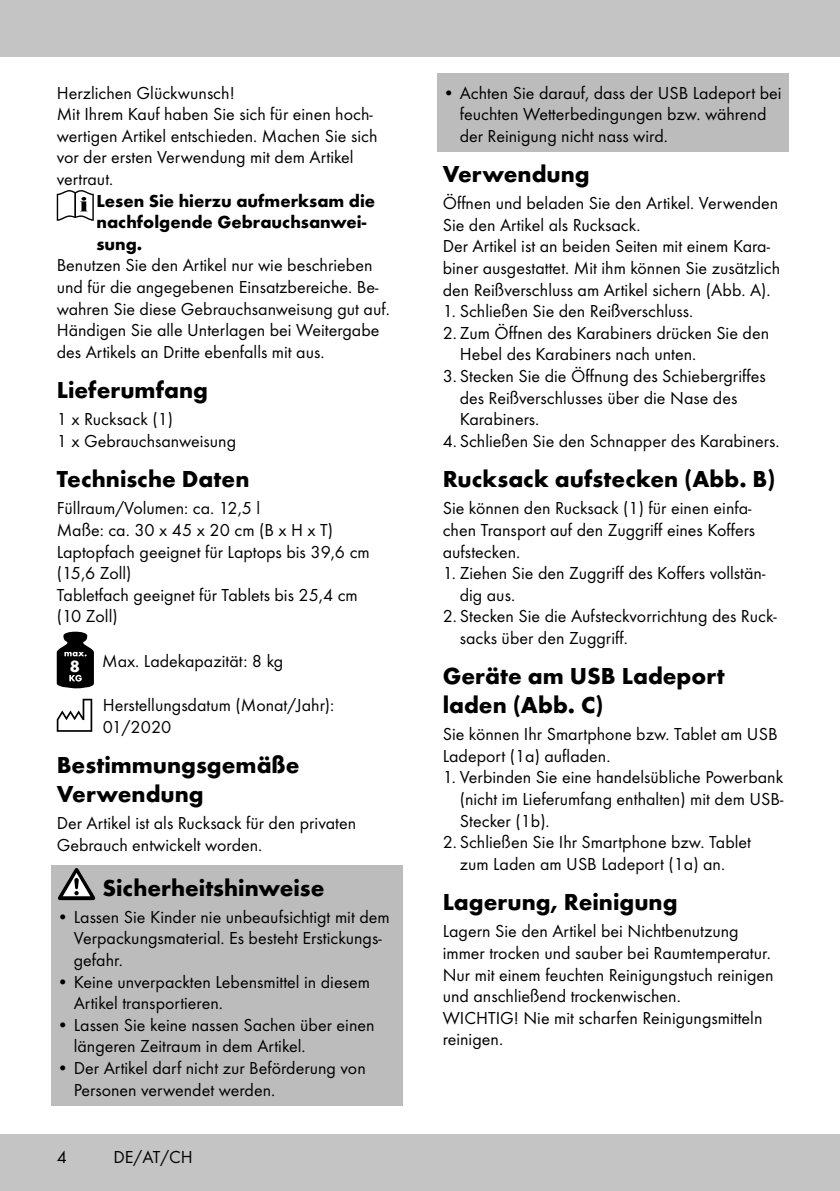
<style>
.page{position:relative;width:840px;height:1191px;background:#fff}
.page>*{position:absolute;margin:0;border:0;box-sizing:border-box;transform-origin:0 0}
.t1{font:700 24px/28.8px "Futura TOT";color:#000}
.t2{font:18px/21.6px "Futura TOT Boo";color:#000}
.t3{font:700 18px/21.6px "Futura TOT";color:#000}
</style>
<div class="page">
<div style="left:0;top:1134px;width:839px;height:57px;background:#c5c4c4"></div>
<div style="left:0;top:0;width:839px;height:57px;background:#c5c4c4"></div>
<div style="left:437px;top:74px;width:351px;height:78px;background:#bcbcbc"></div>
<div style="left:51px;top:865px;width:352px;height:41px;background:#bcbcbc"></div>
<div style="left:51px;top:898px;width:352px;height:78px;background:#bcbcbc"></div>
<div style="left:51px;top:962px;width:352px;height:57px;background:#bcbcbc"></div>
<div style="left:51px;top:1006px;width:352px;height:56px;background:#bcbcbc"></div>
<div style="left:51px;top:1049px;width:352px;height:56px;background:#bcbcbc"></div>
<svg style="left:57px;top:190px;width:37px;height:31px"></svg>
<svg style="left:57px;top:631px;width:37px;height:57px"></svg>
<svg style="left:57px;top:698px;width:35px;height:34px"></svg>
<svg style="left:58px;top:868px;width:37px;height:32px"></svg>
<p class="t2" style="left:57px;top:82px;width:322px">Herzlichen Glückwunsch!<br>Mit Ihrem Kauf haben Sie sich für einen hoch&shy;wertigen Artikel entschieden. Machen Sie sich vor der ersten Verwendung mit dem Artikel vertraut.</p>
<p class="t3" style="left:96px;top:189px;width:280px">Lesen Sie hierzu aufmerksam die nachfolgende Gebrauchsanwei&shy;sung.</p>
<p class="t2" style="left:57px;top:254px;width:334px">Benutzen Sie den Artikel nur wie beschrieben und für die angegebenen Einsatzbereiche. Be&shy;wahren Sie diese Gebrauchsanweisung gut auf.<br>Händigen Sie alle Unterlagen bei Weitergabe des Artikels an Dritte ebenfalls mit aus.</p>
<h1 class="t1" style="left:57px;top:375px;width:153px">Lieferumfang</h1>
<p class="t2" style="left:57px;top:408px;width:181px">1 x Rucksack (1)<br>1 x Gebrauchsanweisung</p>
<h1 class="t1" style="left:57px;top:464px;width:194px">Technische Daten</h1>
<p class="t2" style="left:57px;top:497px;width:314px">Füllraum/Volumen: ca. 12,5 l<br>Maße: ca. 30 x 45 x 20 cm (B x H x T)<br>Laptopfach geeignet für Laptops bis 39,6 cm (15,6 Zoll)<br>Tabletfach geeignet für Tablets bis 25,4 cm (10 Zoll)</p>
<p class="t2" style="left:70px;top:650px;width:215px"><sub>8</sub> Max. Ladekapazität: 8 kg</p>
<p class="t2" style="left:103px;top:694px;width:233px">Herstellungsdatum (Monat/Jahr):<br>01/2020</p>
<h1 class="t1" style="left:57px;top:750px;width:244px">Bestimmungsgemäße<br>Verwendung</h1>
<p class="t2" style="left:57px;top:812px;width:301px">Der Artikel ist als Rucksack für den privaten<br>Gebrauch entwickelt worden.</p>
<h1 class="t1" style="left:102px;top:872px;width:223px">Sicherheitshinweise</h1>
<p class="t2" style="left:74px;top:906px;width:317px;text-indent:-17px">• Lassen Sie Kinder nie unbeaufsichtigt mit dem<br>Verpackungsmaterial. Es besteht Erstickungs&shy;gefahr.</p>
<p class="t2" style="left:74px;top:970px;width:297px;text-indent:-17px">• Keine unverpackten Lebensmittel in diesem<br>Artikel transportieren.</p>
<p class="t2" style="left:74px;top:1014px;width:302px;text-indent:-17px">• Lassen Sie keine nassen Sachen über einen längeren Zeitraum in dem Artikel.</p>
<p class="t2" style="left:74px;top:1057px;width:293px;text-indent:-17px">• Der Artikel darf nicht zur Beförderung von<br>Personen verwendet werden.</p>
<p class="t2" style="left:57px;top:1146px;width:12px">4</p>
<p class="t2" style="left:113px;top:1146px;width:81px">DE/AT/CH</p>
<p class="t2" style="left:459px;top:82px;width:323px;text-indent:-17px">• Achten Sie darauf, dass der USB Ladeport bei feuchten Wetterbedingungen bzw. während der Reinigung nicht nass wird.</p>
<h1 class="t1" style="left:442px;top:159px;width:148px">Verwendung</h1>
<p class="t2" style="left:442px;top:192px;width:339px">Öffnen und beladen Sie den Artikel. Verwenden Sie den Artikel als Rucksack.<br>Der Artikel ist an beiden Seiten mit einem Kara&shy;biner ausgestattet. Mit ihm können Sie zusätzlich den Reißverschluss am Artikel sichern (Abb. A).</p>
<p class="t2" style="left:442px;top:300px;width:252px">1. Schließen Sie den Reißverschluss.</p>
<p class="t2" style="left:459px;top:322px;width:311px;text-indent:-17px">2. Zum Öffnen des Karabiners drücken Sie den<br>Hebel des Karabiners nach unten.</p>
<p class="t2" style="left:459px;top:365px;width:307px;text-indent:-17px">3. Stecken Sie die Öffnung des Schiebergriffes des Reißverschlusses über die Nase des<br>Karabiners.</p>
<p class="t2" style="left:442px;top:430px;width:338px">4. Schließen Sie den Schnapper des Karabiners.</p>
<h1 class="t1" style="left:442px;top:464px;width:334px">Rucksack aufstecken (Abb. B)</h1>
<p class="t2" style="left:442px;top:497px;width:314px">Sie können den Rucksack (1) für einen einfa&shy;chen Transport auf den Zuggriff eines Koffers aufstecken.</p>
<p class="t2" style="left:459px;top:562px;width:307px;text-indent:-17px">1. Ziehen Sie den Zuggriff des Koffers vollstän&shy;dig aus.</p>
<p class="t2" style="left:459px;top:605px;width:318px;text-indent:-17px">2. Stecken Sie die Aufsteckvorrichtung des Ruck&shy;sacks über den Zuggriff.</p>
<h1 class="t1" style="left:442px;top:661px;width:283px">Geräte am USB Ladeport laden (Abb. C)</h1>
<p class="t2" style="left:442px;top:723px;width:336px">Sie können Ihr Smartphone bzw. Tablet am USB<br>Ladeport (1a) aufladen.</p>
<p class="t2" style="left:459px;top:766px;width:325px;text-align:justify;text-indent:-17px">1. Verbinden Sie eine handelsübliche Powerbank (nicht im Lieferumfang enthalten) mit dem USB-Stecker (1b).</p>
<p class="t2" style="left:442px;top:831px;width:310px;text-align:center">2. Schließen Sie Ihr Smartphone bzw. Tablet zum Laden am USB Ladeport (1a) an.</p>
<h1 class="t1" style="left:442px;top:887px;width:236px">Lagerung, Reinigung</h1>
<p class="t2" style="left:442px;top:920px;width:332px">Lagern Sie den Artikel bei Nichtbenutzung immer trocken und sauber bei Raumtemperatur.<br>Nur mit einem feuchten Reinigungstuch reinigen und anschließend trockenwischen.<br>WICHTIG! Nie mit scharfen Reinigungsmitteln reinigen.</p>
</div>
